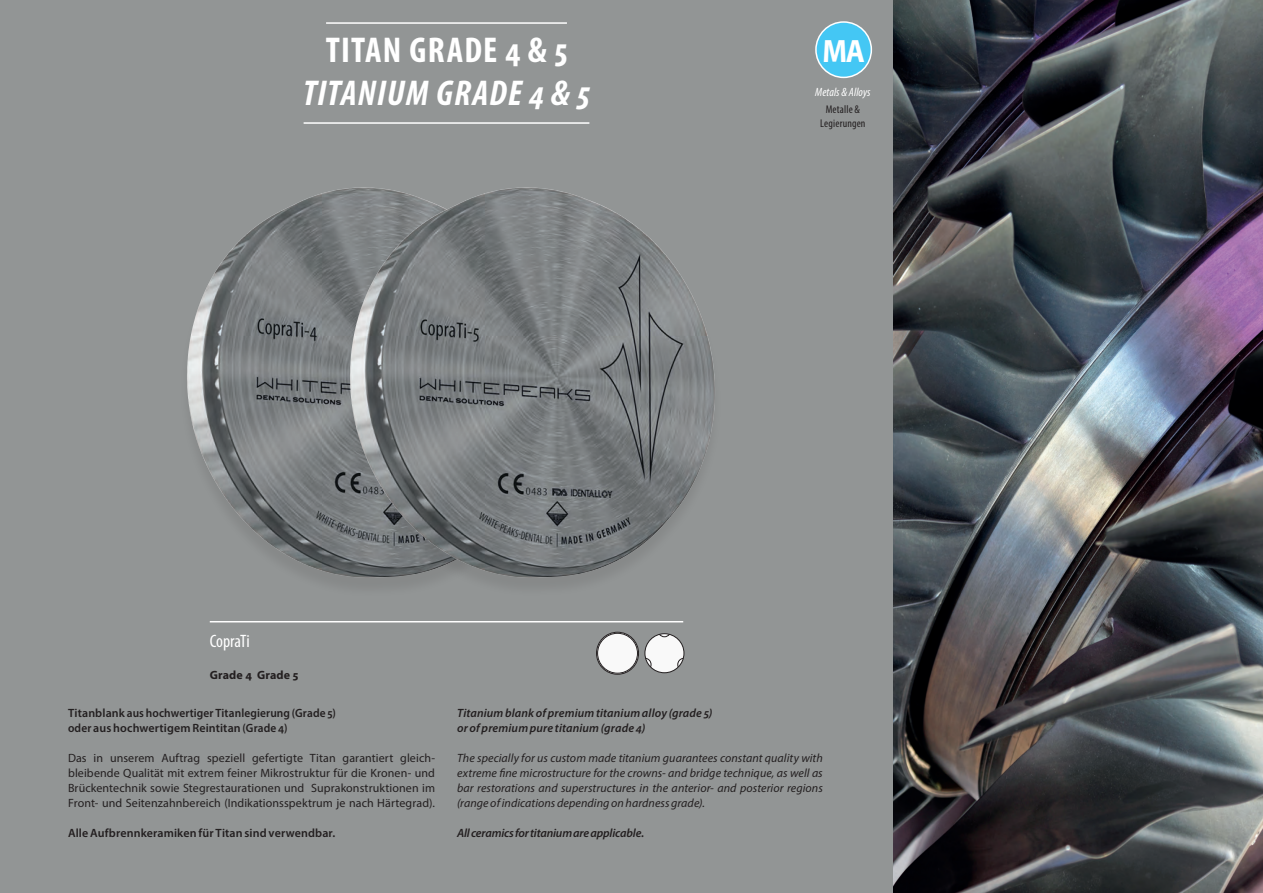
<style>
.page{position:relative;width:1263px;height:893px;background:#fff}
.page>*{position:absolute;margin:0;border:0;box-sizing:border-box;transform-origin:0 0}
.Überschrift{font:italic 700 condensed 36px/43.2px "Myriad Pro";letter-spacing:.035em;color:#fff;text-align:center}
.t1{font:700 32.4px "Myriad Pro";color:#fff;scale:.9 1}
.Produktname{font:condensed 18px "Myriad Pro";letter-spacing:-.01em;color:#fff}
.Fließtext_DE{font:12px/15px "Myriad Pro";letter-spacing:.01em;color:#231f20;text-align:justify}
.Fließtext_EN{font:italic 12px/15px "Myriad Pro";letter-spacing:.005em;color:#231f20;text-align:justify}
.Fließtext_DE-2{font:600 12px/15px "Myriad Pro";letter-spacing:.01em;color:#231f20}
.Fließtext_EN-2{font:italic 600 12px/15px "Myriad Pro";letter-spacing:.01em;color:#231f20}
.Fließtext_EN-3{font:italic 600 12px "Myriad Pro";letter-spacing:-.015em;color:#231f20}
.Materialbezeichnung{font:italic condensed 12px "Myriad Pro";letter-spacing:.01em;color:#fff}
.Subline_DE{font:700 12px "Myriad Pro";letter-spacing:.01em;color:#231f20}
.Materialbezeichnung-2{font:condensed 11.25px "Myriad Pro";letter-spacing:.015em;color:#231f20}
.s1{font-style:normal}
</style>
<div class="page">
<div style="left:0;top:0;width:893px;height:893px;background:#929595"></div>
<img style="left:893px;top:0;width:370px;height:893px">
<img style="left:187px;top:201px;width:114px;height:369px">
<img style="left:301px;top:187px;width:414px;height:399px">
<hr style="left:210px;top:621px;width:473px;height:1px;background:#fff">
<div style="left:816px;top:22px;width:55px;height:55px;background:#44c7f4;border-radius:50%"></div>
<div style="left:815px;top:21px;width:57px;height:57px;border:2px solid #fff;border-radius:50%"></div>
<svg style="left:596px;top:632px;width:42px;height:42px"></svg>
<div style="left:596px;top:632px;width:43px;height:43px;border:1px solid #231f20;border-radius:50%"></div>
<div style="left:598px;top:633px;width:39px;height:40px;background:#f9f9f9;border-radius:50%"></div>
<div style="left:597px;top:633px;width:40px;height:40px;border:1px solid #231f20;border-radius:50%"></div>
<div style="left:645px;top:634px;width:39px;height:39px;background:#f9f9f9;border-radius:50%"></div>
<div style="left:645px;top:633px;width:39px;height:40px;border:1px solid #231f20;border-radius:50%"></div>
<svg style="left:659px;top:634px;width:11px;height:3px"></svg>
<svg style="left:677px;top:658px;width:7px;height:9px"></svg>
<svg style="left:645px;top:658px;width:6px;height:9px"></svg>
<hr style="left:326px;top:22px;width:241px;height:2px;background:#fff">
<hr style="left:304px;top:122px;width:285px;height:2px;background:#fff">
<p class="Überschrift" style="left:303px;top:28px;width:288px"><span class="s1">TITAN GRADE 4 &amp; 5<br></span>TITANIUM GRADE 4 &amp; 5</p>
<p class="Produktname" style="left:210px;top:630px;width:41px">CopraTi</p>
<p class="Subline_DE" style="left:210px;top:667px;width:90px">Grade 4 Grade 5</p>
<p class="t1" style="left:822px;top:30px;width:49px">MA</p>
<p class="Materialbezeichnung" style="left:815px;top:85px;width:57px">Metals &amp; Alloys</p>
<p class="Materialbezeichnung-2" style="left:826px;top:103px;width:36px">Metalle &amp;</p>
<p class="Materialbezeichnung-2" style="left:820px;top:116px;width:47px">Legierungen</p>
<p class="Fließtext_DE-2" style="left:68px;top:705px;width:269px">Titanblank aus hochwertiger Titanlegierung (Grade 5) oder aus hochwertigem Reintitan (Grade 4)</p>
<p class="Fließtext_DE" style="left:68px;top:750px;width:368px">Das in unserem Auftrag speziell gefertigte Titan garantiert gleich&shy;bleibende Qualität mit extrem feiner Mikrostruktur für die Kronen- und Brückentechnik sowie Stegrestaurationen und Suprakonstruktionen im Front- und Seitenzahnbereich (Indikationsspektrum je nach Härtegrad).</p>
<p class="Fließtext_DE-2" style="left:68px;top:825px;width:269px">Alle Aufbrennkeramiken für Titan sind verwendbar.</p>
<p class="Fließtext_EN-2" style="left:457px;top:705px;width:257px">Titanium blank of premium titanium alloy (grade 5) or of premium pure titanium (grade 4)</p>
<p class="Fließtext_EN" style="left:457px;top:750px;width:367px">The specially for us custom made titanium guarantees constant quality with extreme fine microstructure for the crowns- and bridge technique, as well as bar restorations and superstructures in the anterior- and posterior regions (range of indications depending on hardness grade).</p>
<p class="Fließtext_EN-3" style="left:457px;top:825px;width:189px">All ceramics for titanium are applicable.</p>
</div>
